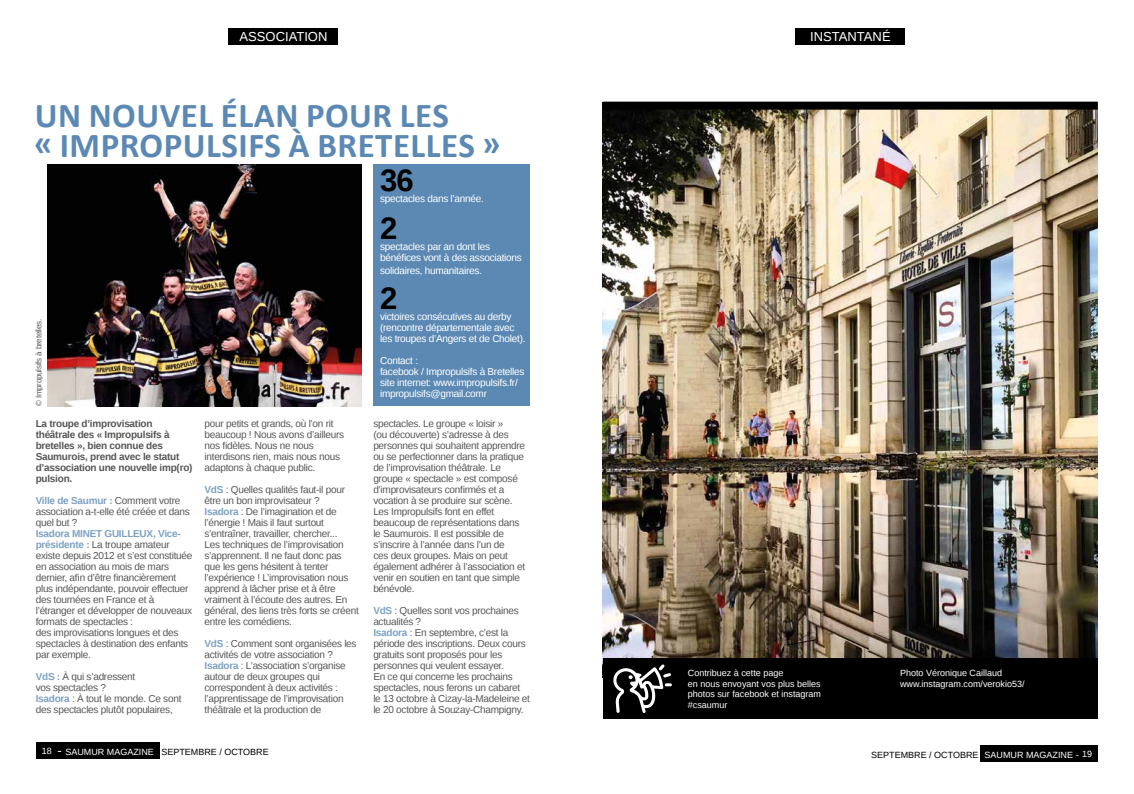
<style>
.page{position:relative;width:1134px;height:794px;background:#fff}
.page>*{position:absolute;margin:0;border:0;box-sizing:border-box;transform-origin:0 0}
.t1{font:700 35px/30px "Calibri";letter-spacing:.015em;color:#5b89b4}
.t2{font:700 31px "Liberation Sans";color:#000}
.t3{font:13px "Liberation Sans";color:#fff}
.t4{font:10px/11px "Liberation Sans";letter-spacing:-.025em;color:#575756}
.t5{font:10px/11px "Liberation Sans";letter-spacing:-.025em;color:#fff}
.t6{font:700 10px/11px "Liberation Sans";letter-spacing:-.025em;color:#575756}
.t7{font:9px/10.8px "Liberation Sans";color:#fff}
.t8{font:9px "Liberation Sans";color:#000}
.t9{font:8px "Liberation Sans";letter-spacing:-.025em;color:#575756}
.s1{font-weight:700;color:#7ca1c3}
.s2{font-size:13px;color:#fff}
.s3{color:#fff}
</style>
<div class="page">
<div style="left:36px;top:742px;width:123px;height:16px;background:#000"></div>
<div style="left:980px;top:745px;width:118px;height:16px;background:#000"></div>
<div style="left:229px;top:28px;width:109px;height:16px;background:#000"></div>
<div style="left:796px;top:28px;width:109px;height:16px;background:#000"></div>
<img style="left:47px;top:164px;width:314px;height:242px">
<div style="left:374px;top:164px;width:156px;height:242px;background:#5b89b4"></div>
<img style="left:603px;top:110px;width:495px;height:548px">
<div style="left:603px;top:658px;width:495px;height:61px;background:#000"></div>
<div style="left:603px;top:102px;width:495px;height:8px;background:#000"></div>
<svg style="left:613px;top:664px;width:59px;height:49px"></svg>
<h3 class="t3" style="left:240px;top:29px;width:89px">ASSOCIATION</h3>
<h1 class="t1" style="left:34px;top:99px;width:468px">UN NOUVEL ÉLAN POUR LES<br>« IMPROPULSIFS À BRETELLES »</h1>
<h2 class="t2" style="left:380px;top:158px;width:35px">36</h2>
<p class="t5" style="left:380px;top:193px;width:105px">spectacles dans l’année.</p>
<h2 class="t2" style="left:380px;top:206px;width:19px">2</h2>
<p class="t5" style="left:380px;top:241px;width:143px">spectacles par an dont les bénéfices vont à des associations</p>
<p class="t5" style="left:380px;top:265px;width:103px">solidaires, humanitaires.</p>
<h2 class="t2" style="left:380px;top:277px;width:19px">2</h2>
<p class="t5" style="left:380px;top:311px;width:147px">victoires consécutives au derby (rencontre départementale avec les troupes d’Angers et de Cholet).</p>
<p class="t5" style="left:380px;top:355px;width:146px">Contact :<br>facebook / Impropulsifs à Bretelles site internet: www.impropulsifs.fr/ impropulsifs@gmail.comr</p>
<p class="t9" style="left:34px;top:406px;width:89px;rotate:-90deg">© Impropulsifs à bretelles.</p>
<p class="t6" style="left:36px;top:418px;width:158px">La troupe d’improvisation théâtrale des « Impropulsifs à bretelles », bien connue des<br>Saumurois, prend avec le statut d’association une nouvelle imp(ro) pulsion.</p>
<p class="t4" style="left:36px;top:495px;width:156px"><span class="s1">Ville de Saumur :</span> Comment votre association a-t-elle été créée et dans quel but ?</p>
<p class="t4" style="left:36px;top:528px;width:158px"><span class="s1">Isadora MINET GUILLEUX, Vice&shy;présidente :</span> La troupe amateur existe depuis 2012 et s’est constituée en association au mois de mars dernier, afin d’être financièrement plus indépendante, pouvoir effectuer des tournées en France et à l’étranger et développer de nouveaux formats de spectacles :<br>des improvisations longues et des spectacles à destination des enfants par exemple.</p>
<p class="t4" style="left:36px;top:671px;width:147px"><span class="s1">VdS :</span> À qui s’adressent<br>vos spectacles ?<br><span class="s1">Isadora</span> : À tout le monde. Ce sont des spectacles plutôt populaires,</p>
<p class="t4" style="left:205px;top:418px;width:141px">pour petits et grands, où l’on rit beaucoup ! Nous avons d’ailleurs nos fidèles. Nous ne nous interdisons rien, mais nous nous adaptons à chaque public.</p>
<p class="t4" style="left:205px;top:484px;width:156px"><span class="s1">VdS</span> : Quelles qualités faut-il pour être un bon improvisateur ?<br><span class="s1">Isadora</span> : De l’imagination et de l’énergie ! Mais il faut surtout s’entraîner, travailler, chercher...<br>Les techniques de l’improvisation s’apprennent. Il ne faut donc pas que les gens hésitent à tenter l’expérience ! L’improvisation nous apprend à lâcher prise et à être vraiment à l’écoute des autres. En général, des liens très forts se créent entre les comédiens.</p>
<p class="t4" style="left:205px;top:638px;width:154px"><span class="s1">VdS</span> : Comment sont organisées les activités de votre association ?<br><span class="s1">Isadora</span> : L’association s’organise autour de deux groupes qui correspondent à deux activités : l’apprentissage de l’improvisation théâtrale et la production de</p>
<p class="t4" style="left:373px;top:418px;width:153px">spectacles. Le groupe « loisir »<br>(ou découverte) s’adresse à des personnes qui souhaitent apprendre ou se perfectionner dans la pratique de l’improvisation théâtrale. Le groupe « spectacle » est composé d’improvisateurs confirmés et a vocation à se produire sur scène.<br>Les Impropulsifs font en effet beaucoup de représentations dans le Saumurois. Il est possible de s’inscrire à l’année dans l’un de<br>ces deux groupes. Mais on peut également adhérer à l’association et venir en soutien en tant que simple bénévole.</p>
<p class="t4" style="left:373px;top:605px;width:158px"><span class="s1">VdS</span> : Quelles sont vos prochaines actualités ?<br><span class="s1">Isadora</span> : En septembre, c’est la période des inscriptions. Deux cours gratuits sont proposés pour les personnes qui veulent essayer.<br>En ce qui concerne les prochains spectacles, nous ferons un cabaret le 13 octobre à Cizay-la-Madeleine et le 20 octobre à Souzay-Champigny.</p>
<h3 class="t3" style="left:810px;top:29px;width:82px">INSTANTANÉ</h3>
<p class="t7" style="left:688px;top:667px;width:135px">Contribuez à cette page<br>en nous envoyant vos plus belles photos sur facebook et instagram #csaumur</p>
<p class="t7" style="left:900px;top:667px;width:126px">Photo Véronique Caillaud www.instagram.com/verokio53/</p>
<p class="t7" style="left:42px;top:746px;width:12px">18</p>
<p class="t8" style="left:57px;top:746px;width:213px"><span class="s2">-</span> <span class="s3">SAUMUR MAGAZINE</span> SEPTEMBRE / OCTOBRE</p>
<p class="t8" style="left:871px;top:749px;width:222px">SEPTEMBRE / OCTOBRE <span class="s3">SAUMUR MAGAZINE - 19</span></p>
</div>
